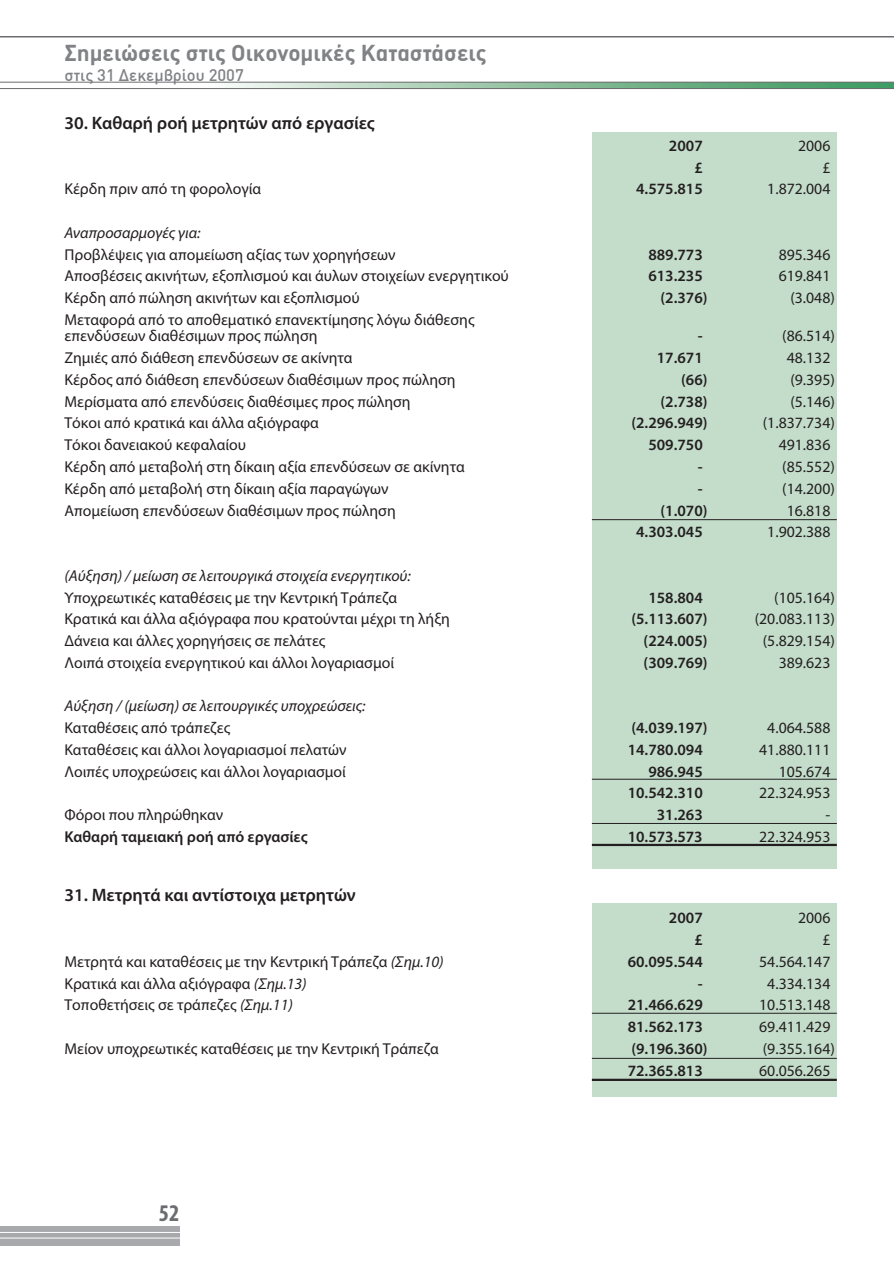
<style>
.page{position:relative;width:894px;height:1263px;background:#fff}
.page>*{position:absolute;margin:0;border:0;box-sizing:border-box;transform-origin:0 0}
.t1{font:700 condensed 24px "Myriad Pro";color:#6c6d70}
.t2{font:700 22.5px "DIN Greek";color:#808285}
.t3{font:600 18px "Myriad Pro";color:#231f20}
.t4{font:500 16.5px "DIN Greek";color:#808285}
.t5{font:15.75px/16.5px "Myriad Pro";color:#231f20}
.t6{font:600 15.75px "Myriad Pro";color:#231f20}
.t7{font:italic 15.75px "Myriad Pro";color:#231f20}
.s1{font-style:italic}
</style>
<div class="page">
<div style="left:591px;top:903px;width:245px;height:193px;background:#c4ddcb"></div>
<div style="left:591px;top:132px;width:245px;height:736px;background:#c4ddcb"></div>
<svg style="left:232px;top:83px;width:661px;height:5px;background:#8dc09e"></svg>
<div style="left:0;top:1225px;width:179px;height:19px;background:#a8a9ad"></div>
<hr style="left:0;top:88px;width:893px;height:1px;background:#6c6d70">
<hr style="left:0;top:1237px;width:893px;height:1px;background:#fff">
<hr style="left:0;top:1231px;width:893px;height:1px;background:#fff">
<hr style="left:0;top:82px;width:893px;height:1px;background:#6c6d70">
<hr style="left:0;top:36px;width:893px;height:1px;background:#6c6d70">
<hr style="left:591px;top:1078px;width:245px;height:2px;background:#231f20">
<hr style="left:591px;top:1057px;width:245px;height:1px;background:#231f20">
<hr style="left:591px;top:843px;width:245px;height:2px;background:#231f20">
<hr style="left:591px;top:822px;width:245px;height:1px;background:#231f20">
<hr style="left:591px;top:778px;width:245px;height:1px;background:#231f20">
<hr style="left:591px;top:1012px;width:245px;height:1px;background:#231f20">
<hr style="left:591px;top:519px;width:245px;height:1px;background:#231f20">
<h2 class="t2" style="left:64px;top:40px;width:423px">Σημειώσεις στις Οικονομικές Καταστάσεις</h2>
<p class="t4" style="left:64px;top:66px;width:181px">στις 31 Δεκεμβρίου 2007</p>
<p class="t3" style="left:64px;top:116px;width:312px">30. Καθαρή ροή μετρητών από εργασίες</p>
<p class="t6" style="left:668px;top:139px;width:35px">2007</p>
<p class="t5" style="left:797px;top:138px;width:34px">2006</p>
<p class="t6" style="left:694px;top:161px;width:10px">£</p>
<p class="t5" style="left:822px;top:160px;width:10px">£</p>
<p class="t5" style="left:64px;top:182px;width:198px">Κέρδη πριν από τη φορολογία</p>
<p class="t6" style="left:636px;top:183px;width:68px">4.575.815</p>
<p class="t5" style="left:767px;top:182px;width:65px">1.872.004</p>
<p class="t7" style="left:64px;top:226px;width:137px">Αναπροσαρμογές για:</p>
<p class="t5" style="left:64px;top:247px;width:332px">Προβλέψεις για απομείωση αξίας των χορηγήσεων</p>
<p class="t6" style="left:648px;top:248px;width:56px">889.773</p>
<p class="t5" style="left:778px;top:247px;width:53px">895.346</p>
<p class="t5" style="left:64px;top:269px;width:446px">Αποσβέσεις ακινήτων, εξοπλισμού και άυλων στοιχείων ενεργητικού</p>
<p class="t6" style="left:648px;top:270px;width:56px">613.235</p>
<p class="t5" style="left:778px;top:269px;width:53px">619.841</p>
<p class="t5" style="left:64px;top:291px;width:297px">Κέρδη από πώληση ακινήτων και εξοπλισμού</p>
<p class="t6" style="left:660px;top:292px;width:48px">(2.376 )</p>
<p class="t5" style="left:790px;top:291px;width:46px">(3.048 )</p>
<p class="t5" style="left:64px;top:312px;width:411px">Μεταφορά από το αποθεματικό επανεκτίμησης λόγω διάθεσης επενδύσεων διαθέσιμων προς πώληση</p>
<p class="t6" style="left:697px;top:330px;width:6px">-</p>
<p class="t5" style="left:782px;top:329px;width:54px">(86.514 )</p>
<p class="t5" style="left:64px;top:351px;width:289px">Ζημιές από διάθεση επενδύσεων σε ακίνητα</p>
<p class="t6" style="left:656px;top:352px;width:47px">17.671</p>
<p class="t5" style="left:786px;top:351px;width:45px">48.132</p>
<p class="t5" style="left:64px;top:372px;width:392px">Κέρδος από διάθεση επενδύσεων διαθέσιμων προς πώληση</p>
<p class="t6" style="left:681px;top:373px;width:28px">(66 )</p>
<p class="t5" style="left:790px;top:372px;width:46px">(9.395 )</p>
<p class="t5" style="left:64px;top:394px;width:347px">Μερίσματα από επενδύσεις διαθέσιμες προς πώληση</p>
<p class="t6" style="left:660px;top:395px;width:48px">(2.738 )</p>
<p class="t5" style="left:790px;top:394px;width:46px">(5.146 )</p>
<p class="t5" style="left:64px;top:416px;width:256px">Τόκοι από κρατικά και άλλα αξιόγραφα</p>
<p class="t6" style="left:631px;top:417px;width:78px">(2.296.949 )</p>
<p class="t5" style="left:762px;top:416px;width:74px">(1.837.734 )</p>
<p class="t5" style="left:64px;top:438px;width:183px">Τόκοι δανειακού κεφαλαίου</p>
<p class="t6" style="left:648px;top:439px;width:56px">509.750</p>
<p class="t5" style="left:778px;top:438px;width:53px">491.836</p>
<p class="t5" style="left:64px;top:459px;width:401px">Κέρδη από μεταβολή στη δίκαιη αξία επενδύσεων σε ακίνητα</p>
<p class="t6" style="left:697px;top:460px;width:6px">-</p>
<p class="t5" style="left:782px;top:459px;width:54px">(85.552 )</p>
<p class="t5" style="left:64px;top:481px;width:325px">Κέρδη από μεταβολή στη δίκαιη αξία παραγώγων</p>
<p class="t6" style="left:697px;top:482px;width:6px">-</p>
<p class="t5" style="left:782px;top:481px;width:54px">(14.200 )</p>
<p class="t5" style="left:64px;top:503px;width:333px">Απομείωση επενδύσεων διαθέσιμων προς πώληση</p>
<p class="t6" style="left:660px;top:504px;width:48px">(1.070 )</p>
<p class="t5" style="left:786px;top:503px;width:45px">16.818</p>
<p class="t6" style="left:636px;top:526px;width:68px">4.303.045</p>
<p class="t5" style="left:767px;top:525px;width:65px">1.902.388</p>
<p class="t7" style="left:64px;top:569px;width:347px">(Αύξηση) / μείωση σε λειτουργικά στοιχεία ενεργητικού:</p>
<p class="t5" style="left:64px;top:590px;width:334px">Υποχρεωτικές καταθέσεις με την Κεντρική Τράπεζα</p>
<p class="t6" style="left:648px;top:591px;width:56px">158.804</p>
<p class="t5" style="left:774px;top:590px;width:62px">(105.164 )</p>
<p class="t5" style="left:64px;top:612px;width:387px">Κρατικά και άλλα αξιόγραφα που κρατούνται μέχρι τη λήξη</p>
<p class="t6" style="left:631px;top:613px;width:78px">(5.113.607 )</p>
<p class="t5" style="left:754px;top:612px;width:82px">(20.083.113 )</p>
<p class="t5" style="left:64px;top:633px;width:262px">Δάνεια και άλλες χορηγήσεις σε πελάτες</p>
<p class="t6" style="left:643px;top:634px;width:65px">(224.005 )</p>
<p class="t5" style="left:762px;top:633px;width:74px">(5.829.154 )</p>
<p class="t5" style="left:64px;top:655px;width:331px">Λοιπά στοιχεία ενεργητικού και άλλοι λογαριασμοί</p>
<p class="t6" style="left:643px;top:656px;width:65px">(309.769 )</p>
<p class="t5" style="left:778px;top:655px;width:53px">389.623</p>
<p class="t7" style="left:64px;top:700px;width:302px">Αύξηση / (μείωση) σε λειτουργικές υποχρεώσεις:</p>
<p class="t5" style="left:64px;top:720px;width:167px">Καταθέσεις από τράπεζες</p>
<p class="t6" style="left:631px;top:721px;width:78px">(4.039.197 )</p>
<p class="t5" style="left:767px;top:720px;width:65px">4.064.588</p>
<p class="t5" style="left:64px;top:742px;width:283px">Καταθέσεις και άλλοι λογαριασμοί πελατών</p>
<p class="t6" style="left:627px;top:743px;width:76px">14.780.094</p>
<p class="t5" style="left:759px;top:742px;width:73px">41.880.111</p>
<p class="t5" style="left:64px;top:764px;width:283px">Λοιπές υποχρεώσεις και άλλοι λογαριασμοί</p>
<p class="t6" style="left:648px;top:765px;width:56px">986.945</p>
<p class="t5" style="left:778px;top:764px;width:53px">105.674</p>
<p class="t6" style="left:627px;top:787px;width:76px">10.542.310</p>
<p class="t5" style="left:759px;top:786px;width:73px">22.324.953</p>
<p class="t5" style="left:64px;top:807px;width:160px">Φόροι που πληρώθηκαν</p>
<p class="t6" style="left:656px;top:808px;width:47px">31.263</p>
<p class="t5" style="left:825px;top:807px;width:6px">-</p>
<p class="t6" style="left:64px;top:830px;width:245px">Καθαρή ταμειακή ροή από εργασίες</p>
<p class="t6" style="left:627px;top:830px;width:76px">10.573.573</p>
<p class="t5" style="left:759px;top:829px;width:73px">22.324.953</p>
<p class="t3" style="left:64px;top:888px;width:293px">31. Μετρητά και αντίστοιχα μετρητών</p>
<p class="t6" style="left:668px;top:911px;width:35px">2007</p>
<p class="t5" style="left:797px;top:910px;width:34px">2006</p>
<p class="t6" style="left:694px;top:933px;width:10px">£</p>
<p class="t5" style="left:822px;top:932px;width:10px">£</p>
<p class="t5" style="left:64px;top:954px;width:380px">Μετρητά και καταθέσεις με την Κεντρική Τράπεζα <span class="s1">(Σημ.10)</span></p>
<p class="t6" style="left:627px;top:955px;width:76px">60.095.544</p>
<p class="t5" style="left:759px;top:954px;width:73px">54.564.147</p>
<p class="t5" style="left:64px;top:975px;width:244px">Κρατικά και άλλα αξιόγραφα <span class="s1">(Σημ.13)</span></p>
<p class="t6" style="left:697px;top:976px;width:6px">-</p>
<p class="t5" style="left:767px;top:975px;width:65px">4.334.134</p>
<p class="t5" style="left:64px;top:997px;width:230px">Τοποθετήσεις σε τράπεζες <span class="s1">(Σημ.11)</span></p>
<p class="t6" style="left:627px;top:998px;width:76px">21.466.629</p>
<p class="t5" style="left:759px;top:997px;width:73px">10.513.148</p>
<p class="t6" style="left:627px;top:1020px;width:76px">81.562.173</p>
<p class="t5" style="left:759px;top:1019px;width:73px">69.411.429</p>
<p class="t5" style="left:64px;top:1041px;width:376px">Μείον υποχρεωτικές καταθέσεις με την Κεντρική Τράπεζα</p>
<p class="t6" style="left:631px;top:1042px;width:78px">(9.196.360 )</p>
<p class="t5" style="left:762px;top:1041px;width:74px">(9.355.164 )</p>
<p class="t6" style="left:627px;top:1063px;width:76px">72.365.813</p>
<p class="t5" style="left:759px;top:1062px;width:73px">60.056.265</p>
<h1 class="t1" style="left:159px;top:1204px;width:22px">52</h1>
</div>
